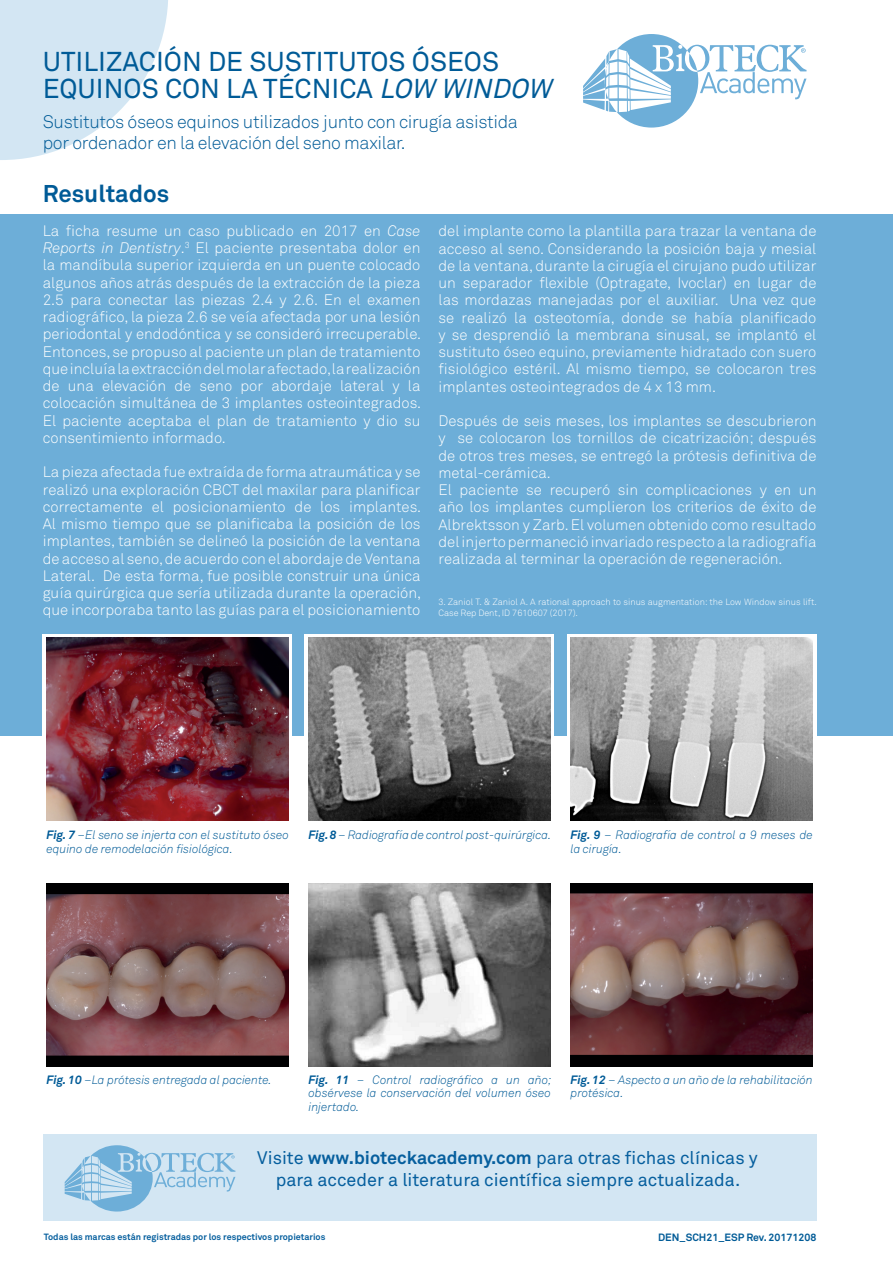
<style>
.page{position:relative;width:893px;height:1263px;background:#fff}
.page>*{position:absolute;margin:0;border:0;box-sizing:border-box;transform-origin:0 0}
.t1{font:27px "Akkurat Pro";color:#005b97}
.t2{font:700 24px "Akkurat Pro";color:#005b97}
.t3{font:18px/21.6px "Akkurat Pro";color:#065f9e;text-align:center}
.t4{font:18px "Akkurat Light Pro";letter-spacing:-.02em;color:#005b97}
.t5{font:15px/17.2px "Akkurat Light Pro";color:#fff;text-align:justify}
.t6{font:italic 12px/13.5px "Akkurat Light Pro";color:#005b97}
.t7{font:700 10.5px "Akkurat Pro";color:#005b97}
.t8{font:9px/10.5px "Akkurat Light Pro";color:#fff}
.t9{font:700 9px "Akkurat Pro";color:#065f9e}
.s1{font-style:italic}
.s2{font-family:"Akkurat Pro";font-weight:700}
.s3{font-weight:700}
</style>
<div class="page">
<svg style="left:0;top:0;width:168px;height:160px"></svg>
<svg style="left:583px;top:34px;width:223px;height:94px"></svg>
<div style="left:0;top:214px;width:893px;height:522px;background:#6daed8"></div>
<img style="left:46px;top:883px;width:243px;height:183px">
<img style="left:308px;top:883px;width:243px;height:183px">
<img style="left:570px;top:884px;width:243px;height:182px">
<div style="left:305px;top:634px;width:249px;height:190px;background:#fff"></div>
<img style="left:308px;top:638px;width:243px;height:183px">
<svg style="left:567px;top:634px;width:249px;height:190px;fill:#fff"></svg>
<img style="left:570px;top:638px;width:243px;height:182px">
<div style="left:43px;top:1134px;width:774px;height:86px;background:#d3e6f3"></div>
<svg style="left:65px;top:1145px;width:170px;height:66px"></svg>
<div style="left:43px;top:634px;width:249px;height:190px;background:linear-gradient(to right,#fff,#fff)"></div>
<img style="left:46px;top:638px;width:242px;height:183px">
<p class="t1" style="left:43px;top:46px;width:458px">UTILIZACIÓN DE SUSTITUTOS ÓSEOS</p>
<p class="t1" style="left:43px;top:73px;width:517px">EQUINOS CON LA TÉCNICA <span class="s1">LOW WINDOW</span></p>
<p class="t4" style="left:43px;top:111px;width:477px">Sustitutos óseos equinos utilizados junto con cirugía asistida</p>
<p class="t4" style="left:43px;top:132px;width:364px">por ordenador en la elevación del seno maxilar.</p>
<p class="t2" style="left:43px;top:178px;width:128px">Resultados</p>
<p class="t5" style="left:43px;top:222px;width:380px">La ficha resume un caso publicado en 2017 en <span class="s1">Case Reports in Dentistry</span>.<sup>3</sup> El paciente presentaba dolor en la mandíbula superior izquierda en un puente colocado algunos años atrás después de la extracción de la pieza 2.5 para conectar las piezas 2.4 y 2.6. En el examen radiográfico, la pieza 2.6 se veía afectada por una lesión periodontal y endodóntica y se consideró irrecuperable.<br>Entonces, se propuso al paciente un plan de tratamiento que incluía la extracción del molar afectado, la realización de una elevación de seno por abordaje lateral y la colocación simultánea de 3 implantes osteointegrados.<br>El paciente aceptaba el plan de tratamiento y dio su consentimiento informado.</p>
<p class="t5" style="left:43px;top:464px;width:380px">La pieza afectada fue extraída de forma atraumática y se realizó una exploración CBCT del maxilar para planificar correctamente el posicionamiento de los implantes.<br>Al mismo tiempo que se planificaba la posición de los implantes, también se delineó la posición de la ventana de acceso al seno, de acuerdo con el abordaje de Ventana Lateral. De esta forma, fue posible construir una única guía quirúrgica que sería utilizada durante la operación, que incorporaba tanto las guías para el posicionamiento</p>
<p class="t5" style="left:438px;top:223px;width:379px">del implante como la plantilla para trazar la ventana de acceso al seno. Considerando la posición baja y mesial de la ventana, durante la cirugía el cirujano pudo utilizar un separador flexible (Optragate, Ivoclar) en lugar de las mordazas manejadas por el auxiliar. Una vez que se realizó la osteotomía, donde se había planificado y se desprendió la membrana sinusal, se implantó el sustituto óseo equino, previamente hidratado con suero fisiológico estéril. Al mismo tiempo, se colocaron tres implantes osteointegrados de 4 x 13 mm.</p>
<p class="t5" style="left:438px;top:412px;width:379px">Después de seis meses, los implantes se descubrieron y se colocaron los tornillos de cicatrización; después de otros tres meses, se entregó la prótesis definitiva de metal-cerámica.</p>
<p class="t5" style="left:438px;top:481px;width:379px">El paciente se recuperó sin complicaciones y en un año los implantes cumplieron los criterios de éxito de Albrektsson y Zarb. El volumen obtenido como resultado del injerto permaneció invariado respecto a la radiografía realizada al terminar la operación de regeneración.</p>
<p class="t8" style="left:438px;top:597px;width:380px">3. Zaniol T. &amp; Zaniol A. A rational approach to sinus augmentation: the Low Window sinus lift.<br>Case Rep Dent, ID 7610607 (2017).</p>
<p class="t6" style="left:46px;top:829px;width:244px"><span class="s2">Fig. 7</span> –El seno se injerta con el sustituto óseo equino de remodelación fisiológica.</p>
<p class="t6" style="left:308px;top:829px;width:244px"><span class="s2">Fig. 8</span> – Radiografía de control post-quirúrgica.</p>
<p class="t6" style="left:570px;top:829px;width:244px"><span class="s2">Fig. 9</span> – Radiografía de control a 9 meses de la cirugía.</p>
<p class="t6" style="left:46px;top:1073px;width:227px"><span class="s2">Fig. 10</span> –La prótesis entregada al paciente.</p>
<p class="t6" style="left:308px;top:1073px;width:245px;text-align:justify"><span class="s2">Fig. 11</span> – Control radiográfico a un año; obsérvese la conservación del volumen óseo injertado.</p>
<p class="t6" style="left:570px;top:1073px;width:244px"><span class="s2">Fig. 12</span> – Aspecto a un año de la rehabilitación protésica.</p>
<p class="t3" style="left:257px;top:1147px;width:502px">Visite <span class="s3">www.bioteckacademy.com</span> para otras fichas clínicas y para acceder a literatura científica siempre actualizada.</p>
<p class="t9" style="left:44px;top:1231px;width:283px">Todas las marcas están registradas por los respectivos propietarios</p>
<p class="t7" style="left:658px;top:1231px;width:160px">DEN_SCH21_ESP Rev. 20171208</p>
</div>
